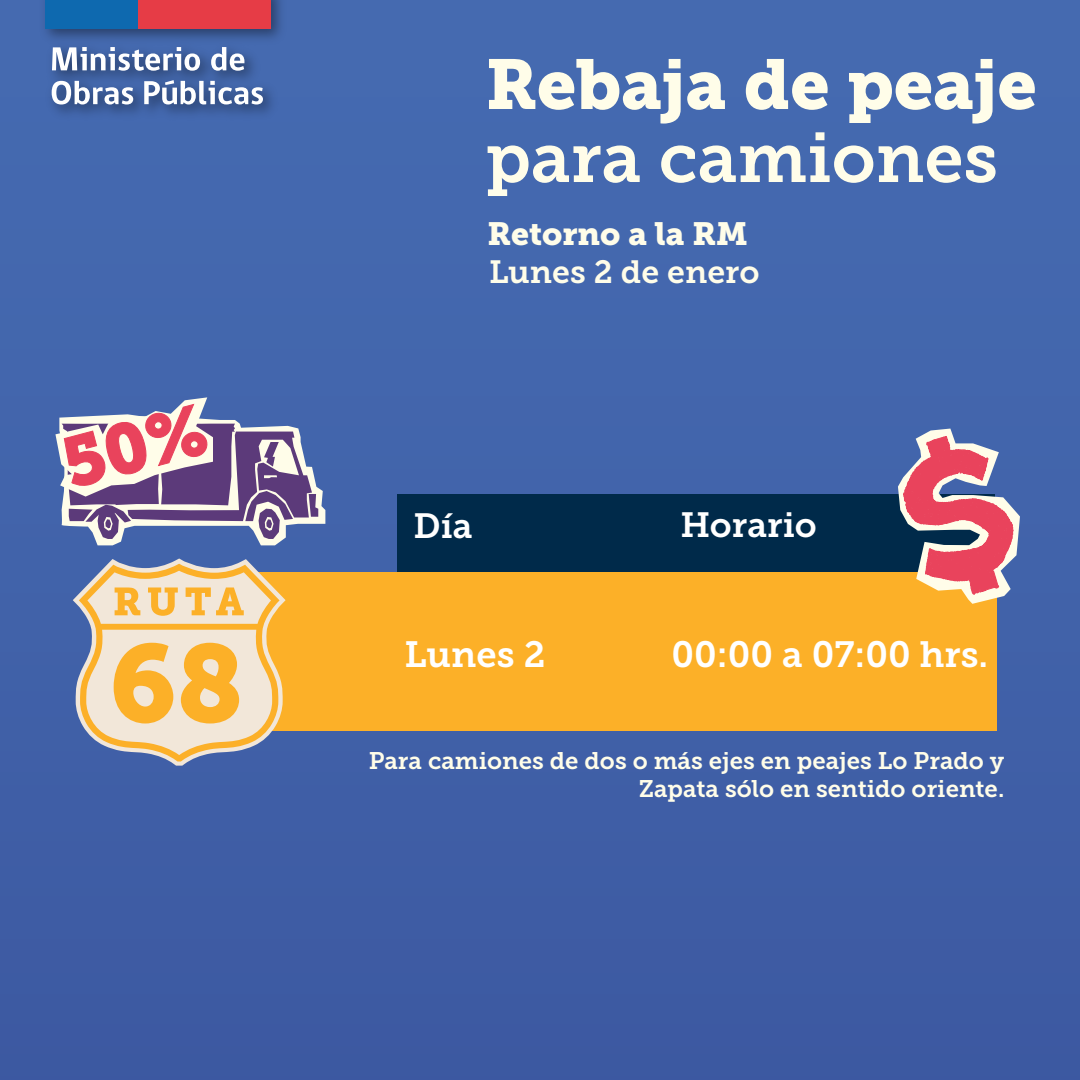
<style>
.page{position:relative;width:1080px;height:1080px;background:#4265ac}
.page>*{position:absolute;margin:0;border:0;box-sizing:border-box;transform-origin:0 0}
.t1{font:70px "Museo Slab 900";color:#fffde9}
.t2{font:70px "Museo Slab 700";color:#fffde9}
.t3{font:36.4px "Museo Slab 700";color:#fff}
.t4{font:34.9px "Museo Slab 700";color:#fff}
.t5{font:32px "Museo Slab 700";color:#fffde9}
.t6{font:32px "Museo Slab 900";color:#fffde9}
.t7{font:23.9px/28.7px "Museo Slab 700";color:#fffde9;text-align:right}
</style>
<div class="page">
<img style="left:47px;top:0;width:233px;height:113px">
<div style="left:45px;top:0;width:93px;height:29px;background:#0e69af"></div>
<div style="left:138px;top:0;width:133px;height:29px;background:#e63c46"></div>
<svg style="left:52px;top:47px;width:148px;height:24px"></svg>
<svg style="left:52px;top:81px;width:81px;height:24px"></svg>
<svg style="left:144px;top:80px;width:119px;height:25px"></svg>
<svg style="left:211px;top:47px;width:33px;height:24px"></svg>
<div style="left:397px;top:495px;width:598px;height:80px;background:#002a4a"></div>
<div style="left:180px;top:572px;width:817px;height:159px;background:#fcb028"></div>
<svg style="left:73px;top:559px;width:213px;height:207px"></svg>
<svg style="left:898px;top:429px;width:122px;height:175px"></svg>
<svg style="left:55px;top:397px;width:270px;height:148px"></svg>
<h1 class="t1" style="left:486px;top:44px;width:553px">Rebaja de peaje</h1>
<h1 class="t2" style="left:486px;top:118px;width:514px">para camiones</h1>
<h3 class="t6" style="left:488px;top:215px;width:262px">Retorno a la RM</h3>
<h3 class="t5" style="left:489px;top:254px;width:272px">Lunes 2 de enero</h3>
<h3 class="t4" style="left:414px;top:506px;width:60px">Día</h3>
<h3 class="t4" style="left:681px;top:505px;width:138px">Horario</h3>
<h2 class="t3" style="left:405px;top:634px;width:142px">Lunes 2</h2>
<h2 class="t3" style="left:672px;top:634px;width:318px">00:00 a 07:00 hrs.</h2>
<p class="t7" style="left:369px;top:746px;width:637px">Para camiones de dos o más ejes en peajes Lo Prado y<br>Zapata sólo en sentido oriente.</p>
</div>
